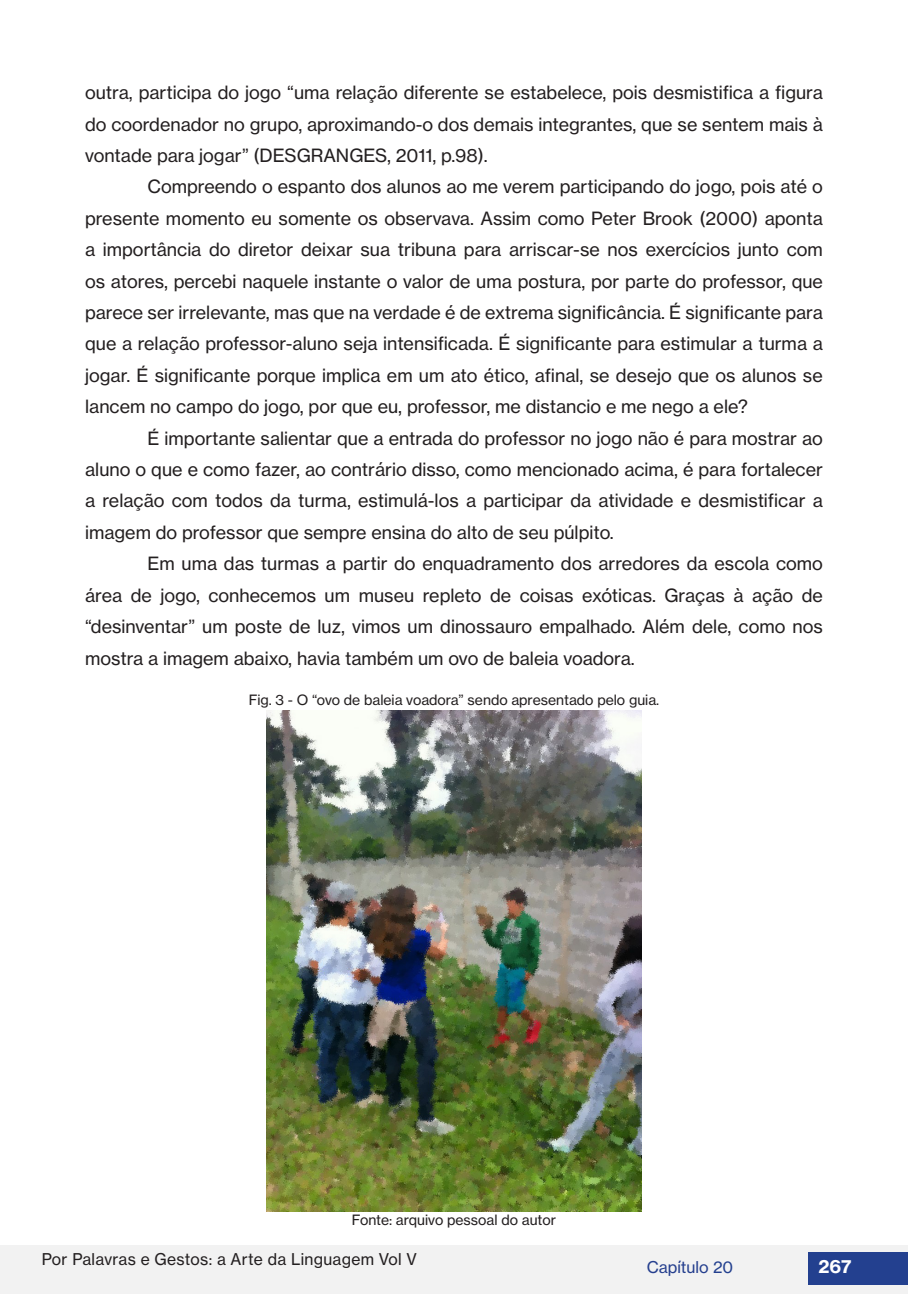
<style>
.page{position:relative;width:908px;height:1304px;background:#fff}
.page>*{position:absolute;margin:0;border:0;box-sizing:border-box;transform-origin:0 0}
.CORPO_DO_TEXTO_ATUAL{font:18px/31.4px "N Haas Grotesk TX Pro 55 Rg";color:#231f20;text-align:justify}
.t1{font:18px "N Haas Grotesk TX Pro 75 Bd";color:#fff}
.t2{font:16px "N Haas Grotesk TX Pro 55 Rg";letter-spacing:.02em;color:#231f20}
.t3{font:16px "N Haas Grotesk TX Pro 55 Rg";color:#253f8e}
.LEGENDAS_DE_TABELAS{font:14px "N Haas Grotesk TX Pro 55 Rg";color:#231f20}
.s1{color:#23408f}
</style>
<div class="page">
<div style="left:0;top:1245px;width:907px;height:49px;background:#f2f2f2"></div>
<div style="left:808px;top:1252px;width:99px;height:33px;background:#23408f"></div>
<img style="left:266px;top:711px;width:375px;height:500px">
<p class="CORPO_DO_TEXTO_ATUAL" style="left:85px;top:77px;width:739px">outra, participa do jogo “uma relação diferente se estabelece, pois desmistifica a figura do coordenador no grupo, aproximando-o dos demais integrantes, que se sentem mais à vontade para jogar” (DESGRANGES, 2011, p.98).</p>
<p class="CORPO_DO_TEXTO_ATUAL" style="left:85px;top:171px;width:739px;text-indent:62px">Compreendo o espanto dos alunos ao me verem participando do jogo, pois até o presente momento eu somente os observava. Assim como Peter Brook (2000) aponta a importância do diretor deixar sua tribuna para arriscar-se nos exercícios junto com os atores, percebi naquele instante o valor de uma postura, por parte do professor, que parece ser irrelevante, mas que na verdade é de extrema significância. É significante para que a relação professor-aluno seja intensificada. É significante para estimular a turma a jogar. É significante porque implica em um ato ético, afinal, se desejo que os alunos se lancem no campo do jogo, por que eu, professor, me distancio e me nego a ele?</p>
<p class="CORPO_DO_TEXTO_ATUAL" style="left:85px;top:422px;width:739px;text-indent:62px">É importante salientar que a entrada do professor no jogo não é para mostrar ao aluno o que e como fazer, ao contrário disso, como mencionado acima, é para fortalecer a relação com todos da turma, estimulá-los a participar da atividade e desmistificar a imagem do professor que sempre ensina do alto de seu púlpito.</p>
<p class="CORPO_DO_TEXTO_ATUAL" style="left:85px;top:548px;width:739px;text-indent:62px">Em uma das turmas a partir do enquadramento dos arredores da escola como área de jogo, conhecemos um museu repleto de coisas exóticas. Graças à ação de “desinventar” um poste de luz, vimos um dinossauro empalhado. Além dele, como nos mostra a imagem abaixo, havia também um ovo de baleia voadora.</p>
<p class="LEGENDAS_DE_TABELAS" style="left:248px;top:691px;width:412px">Fig. 3 - O “ovo de baleia voadora” sendo apresentado pelo guia.</p>
<p class="LEGENDAS_DE_TABELAS" style="left:352px;top:1211px;width:205px">Fonte: arquivo pessoal do autor</p>
<p class="t2" style="left:42px;top:1249px;width:376px">Por Palavras e Gestos: a Arte da Linguagem Vol V</p>
<p class="t3" style="left:646px;top:1258px;width:88px">Capítulo <span class="s1">20</span></p>
<p class="t1" style="left:818px;top:1255px;width:35px">267</p>
</div>
